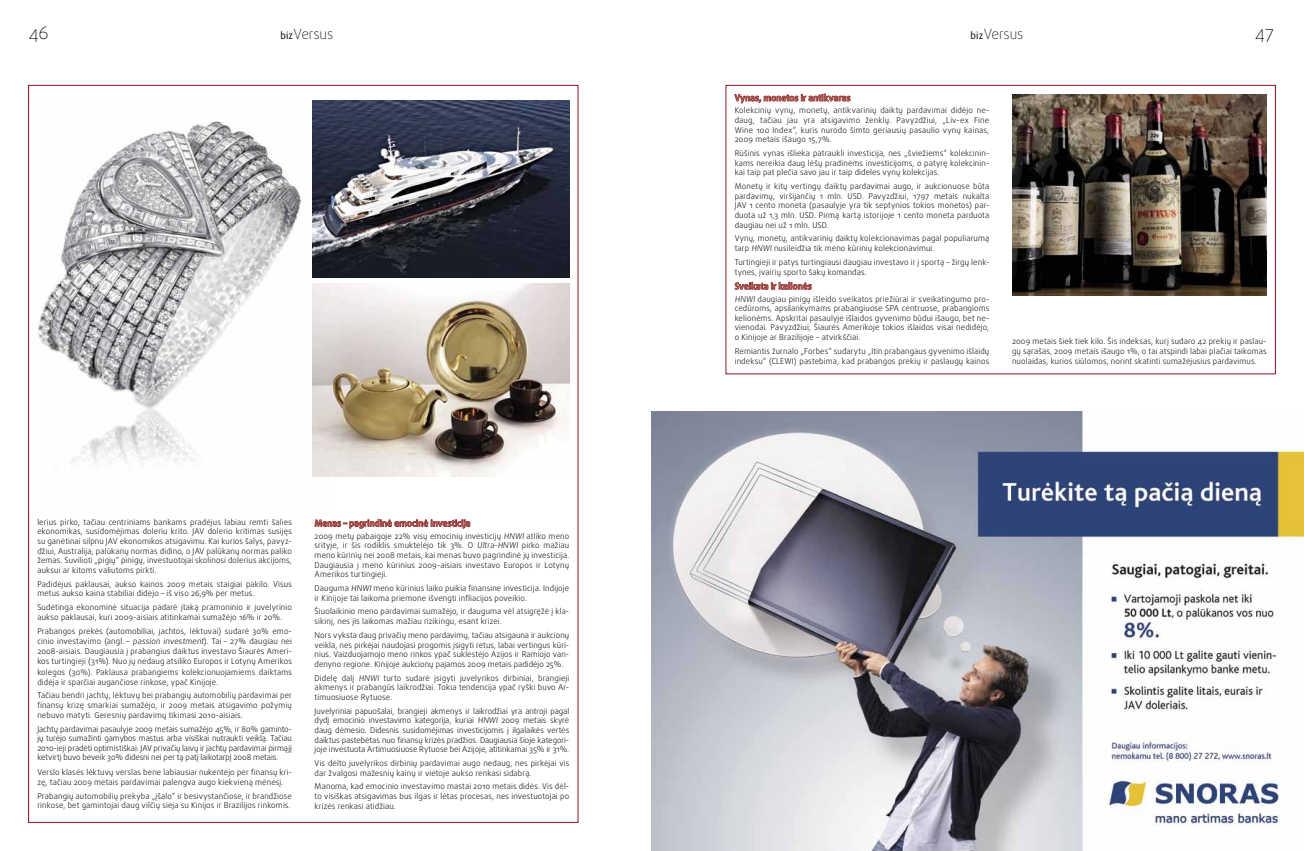
<style>
.page{position:relative;width:1304px;height:851px;background:#fff}
.page>*{position:absolute;margin:0;border:0;box-sizing:border-box;transform-origin:0 0}
.t1{font:100 18px "Daxline Pro";color:#000}
.t2{font:100 14px "Daxline Pro";letter-spacing:-.01em;color:#000}
.t3{font:500 8.7px "Daxline Pro";letter-spacing:.015em;color:#b1755a}
.t4{font:300 8px/9.6px "Daxline Pro";letter-spacing:.015em;color:#000;text-align:justify}
.s1{font-weight:400;font-size:10px}
</style>
<div class="page">
<svg style="left:315px;top:518px;width:155px;height:10px"></svg>
<svg style="left:734px;top:94px;width:116px;height:9px"></svg>
<svg style="left:735px;top:282px;width:77px;height:7px"></svg>
<div style="left:726px;top:85px;width:550px;height:289px;border:1px solid #881425"></div>
<img style="left:1012px;top:95px;width:255px;height:200px">
<img style="left:37px;top:100px;width:276px;height:377px">
<img style="left:313px;top:283px;width:256px;height:194px">
<img style="left:313px;top:100px;width:256px;height:178px">
<img style="left:652px;top:411px;width:652px;height:439px">
<h1 class="t1" style="left:28px;top:22px;width:22px">46</h1>
<h2 class="t2" style="left:280px;top:26px;width:54px"><span class="s1">biz</span>Versus</h2>
<h2 class="t2" style="left:971px;top:26px;width:54px"><span class="s1">biz</span>Versus</h2>
<h1 class="t1" style="left:1255px;top:22px;width:21px">47</h1>
<p class="t4" style="left:37px;top:517px;width:256px">lerius pirko, tačiau centriniams bankams pradėjus labiau remti šalies ekonomikas, susidomėjimas doleriu krito. JAV dolerio kritimas susijęs su ganėtinai silpnu JAV ekonomikos atsigavimu. Kai kurios šalys, pavyz&shy;džiui, Australija, palūkanų normas didino, o JAV palūkanų normas paliko žemas. Suvilioti „pigių“ pinigų, investuotojai skolinosi dolerius akcijoms, auksui ar kitoms valiutoms pirkti.</p>
<p class="t4" style="left:37px;top:579px;width:256px">Padidėjus paklausai, aukso kainos 2009 metais staigiai pakilo. Visus metus aukso kaina stabiliai didėjo – iš viso 26,9% per metus.</p>
<p class="t4" style="left:37px;top:602px;width:256px">Sudėtinga ekonominė situacija padarė įtaką pramoninio ir juvelyrinio aukso paklausai, kuri 2009-aisiais atitinkamai sumažėjo 16% ir 20%.</p>
<p class="t4" style="left:37px;top:626px;width:256px;line-height:10.1px">Prabangos prekės (automobiliai, jachtos, lėktuvai) sudarė 30% emo&shy;cinio investavimo (angl. – passion investment). Tai – 27% daugiau nei 2008-aisiais. Daugiausia į prabangius daiktus investavo Šiaurės Ameri&shy;kos turtingieji (31%). Nuo jų nedaug atsiliko Europos ir Lotynų Amerikos kolegos (30%). Paklausa prabangiems kolekcionuojamiems daiktams didėja ir sparčiai augančiose rinkose, ypač Kinijoje.</p>
<p class="t4" style="left:37px;top:690px;width:256px">Tačiau bendri jachtų, lėktuvų bei prabangių automobilių pardavimai per finansų krizę smarkiai sumažėjo, ir 2009 metais atsigavimo požymių nebuvo matyti. Geresnių pardavimų tikimasi 2010-aisiais.</p>
<p class="t4" style="left:37px;top:723px;width:256px">Jachtų pardavimai pasaulyje 2009 metais sumažėjo 45%, ir 80% gaminto&shy;jų turėjo sumažinti gamybos mastus arba visiškai nutraukti veiklą. Tačiau 2010-ieji pradėti optimistiškai: JAV privačių laivų ir jachtų pardavimai pirmąjį ketvirtį buvo beveik 30% didesni nei per tą patį laikotarpį 2008 metais.</p>
<p class="t4" style="left:37px;top:766px;width:256px;line-height:10.1px">Verslo klasės lėktuvų verslas bene labiausiai nukentėjo per finansų kri&shy;zę, tačiau 2009 metais pardavimai palengva augo kiekvieną mėnesį.</p>
<p class="t4" style="left:37px;top:790px;width:256px">Prabangių automobilių prekyba „įšalo“ ir besivystančiose, ir brandžiose rinkose, bet gamintojai daug vilčių sieja su Kinijos ir Brazilijos rinkomis.</p>
<p class="t3" style="left:315px;top:517px;width:157px">Menas – pagrindinė emocinė investicija</p>
<p class="t4" style="left:315px;top:531px;width:256px">2009 metų pabaigoje 22% visų emocinių investicijų HNWI atliko meno srityje, ir šis rodiklis smuktelėjo tik 3%. O Ultra-HNWI pirko mažiau meno kūrinių nei 2008 metais, kai menas buvo pagrindinė jų investicija.<br>Daugiausia į meno kūrinius 2009-aisiais investavo Europos ir Lotynų Amerikos turtingieji.</p>
<p class="t4" style="left:315px;top:583px;width:256px">Dauguma HNWI meno kūrinius laiko puikia finansine investicija. Indijoje ir Kinijoje tai laikoma priemone išvengti infliacijos poveikio.</p>
<p class="t4" style="left:315px;top:606px;width:256px">Šiuolaikinio meno pardavimai sumažėjo, ir dauguma vėl atsigręžė į kla&shy;sikinį, nes jis laikomas mažiau rizikingu, esant krizei.</p>
<p class="t4" style="left:315px;top:630px;width:256px">Nors vyksta daug privačių meno pardavimų, tačiau atsigauna ir aukcionų veikla, nes pirkėjai naudojasi progomis įsigyti retus, labai vertingus kūri&shy;nius. Vaizduojamojo meno rinkos ypač suklestėjo Azijos ir Ramiojo van&shy;denyno regione. Kinijoje aukcionų pajamos 2009 metais padidėjo 25%.</p>
<p class="t4" style="left:315px;top:672px;width:256px">Didelę dalį HNWI turto sudarė įsigyti juvelyrikos dirbiniai, brangieji akmenys ir prabangūs laikrodžiai. Tokia tendencija ypač ryški buvo Ar&shy;timuosiuose Rytuose.</p>
<p class="t4" style="left:315px;top:705px;width:256px">Juvelyriniai papuošalai, brangieji akmenys ir laikrodžiai yra antroji pagal dydį emocinio investavimo kategorija, kuriai HNWI 2009 metais skyrė daug dėmesio. Didesnis susidomėjimas investicijomis į ilgalaikės vertės daiktus pastebėtas nuo finansų krizės pradžios. Daugiausia šioje kategori&shy;joje investuota Artimuosiuose Rytuose bei Azijoje, atitinkamai 35% ir 31%.</p>
<p class="t4" style="left:315px;top:758px;width:256px">Vis dėlto juvelyrikos dirbinių pardavimai augo nedaug, nes pirkėjai vis dar žvalgosi mažesnių kainų ir vietoje aukso renkasi sidabrą.</p>
<p class="t4" style="left:315px;top:781px;width:256px">Manoma, kad emocinio investavimo mastai 2010 metais didės. Vis dėl&shy;to visiškas atsigavimas bus ilgas ir lėtas procesas, nes investuotojai po krizės renkasi atidžiau.</p>
<p class="t3" style="left:735px;top:92px;width:117px">Vynas, monetos ir antikvaras</p>
<p class="t4" style="left:735px;top:106px;width:256px">Kolekcinių vynų, monetų, antikvarinių daiktų pardavimai didėjo ne&shy;daug, tačiau jau yra atsigavimo ženklų. Pavyzdžiui, „Liv-ex Fine Wine 100 Index“, kuris nurodo šimto geriausių pasaulio vynų kainas, 2009 metais išaugo 15,7%.</p>
<p class="t4" style="left:735px;top:148px;width:256px">Rūšinis vynas išlieka patraukli investicija, nes „šviežiems“ kolekcinin&shy;kams nereikia daug lėšų pradinėms investicijoms, o patyrę kolekcinin&shy;kai taip pat plečia savo jau ir taip dideles vynų kolekcijas.</p>
<p class="t4" style="left:735px;top:181px;width:256px">Monetų ir kitų vertingų daiktų pardavimai augo, ir aukcionuose būta pardavimų, viršijančių 1 mln. USD. Pavyzdžiui, 1797 metais nukalta JAV 1 cento moneta (pasaulyje yra tik septynios tokios monetos) par&shy;duota už 1,3 mln. USD. Pirmą kartą istorijoje 1 cento moneta parduota daugiau nei už 1 mln. USD.</p>
<p class="t4" style="left:735px;top:234px;width:256px">Vynų, monetų, antikvarinių daiktų kolekcionavimas pagal populiarumą tarp HNWI nusileidžia tik meno kūrinių kolekcionavimui.</p>
<p class="t4" style="left:735px;top:257px;width:256px">Turtingieji ir patys turtingiausi daugiau investavo ir į sportą – žirgų lenk&shy;tynes, įvairių sporto šakų komandas.</p>
<p class="t3" style="left:735px;top:281px;width:79px">Sveikata ir kelionės</p>
<p class="t4" style="left:735px;top:294px;width:256px">HNWI daugiau pinigų išleido sveikatos priežiūrai ir sveikatingumo pro&shy;cedūroms, apsilankymams prabangiuose SPA centruose, prabangioms kelionėms. Apskritai pasaulyje išlaidos gyvenimo būdui išaugo, bet ne&shy;vienodai. Pavyzdžiui, Šiaurės Amerikoje tokios išlaidos visai nedidėjo, o Kinijoje ar Brazilijoje – atvirkščiai.</p>
<p class="t4" style="left:735px;top:346px;width:256px">Remiantis žurnalo „Forbes“ sudarytu „Itin prabangaus gyvenimo išlaidų indeksu“ (CLEWI) pastebima, kad prabangos prekių ir paslaugų kainos</p>
<p class="t4" style="left:1012px;top:336px;width:256px">2009 metais šiek tiek kilo. Šis indeksas, kurį sudaro 42 prekių ir paslau&shy;gų sąrašas, 2009 metais išaugo 1%, o tai atspindi labai plačiai taikomas nuolaidas, kurios siūlomos, norint skatinti sumažėjusius pardavimus.</p>
</div>
